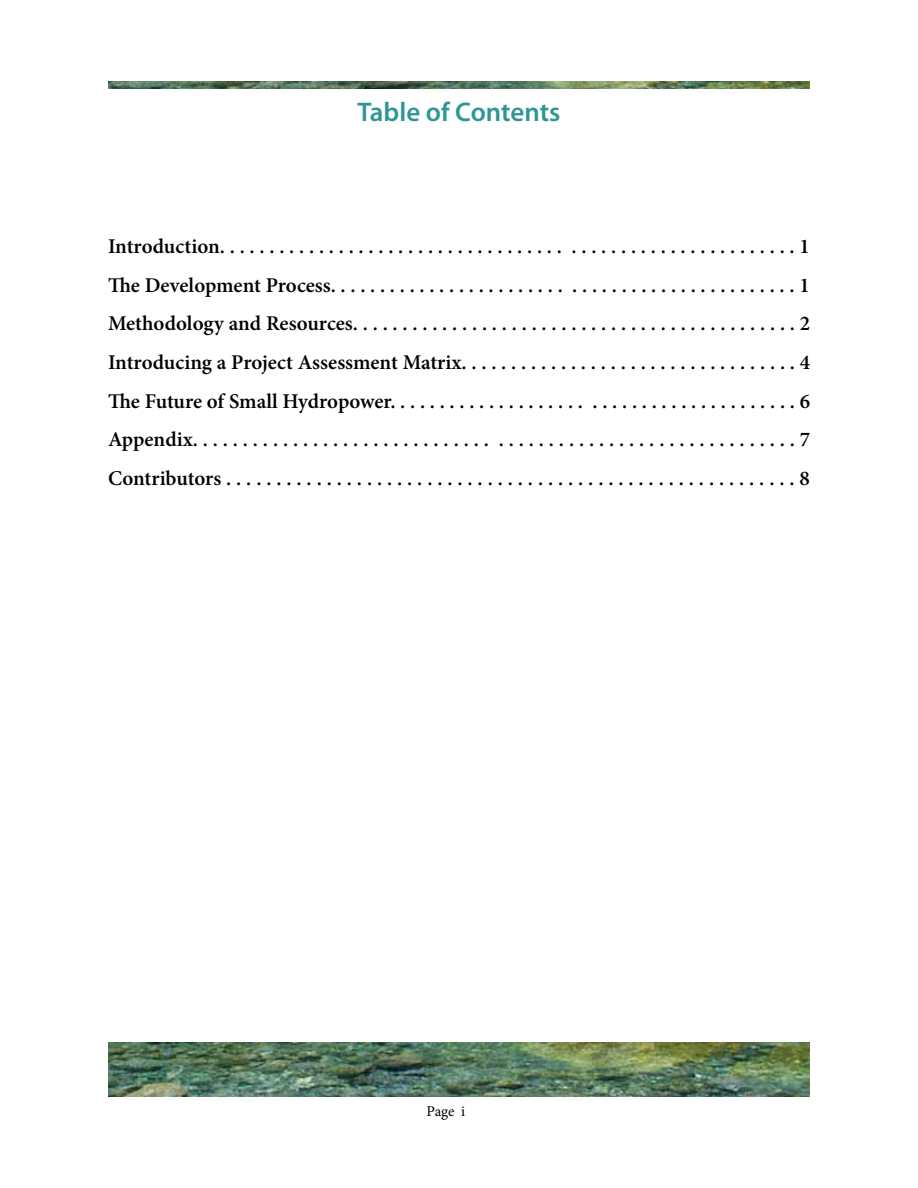
<style>
.page{position:relative;width:918px;height:1188px;background:#fff}
.page>*{position:absolute;margin:0;border:0;box-sizing:border-box;transform-origin:0 0}
.t1{font:600 27px "Myriad Pro";color:#2e9795}
.t2{font:600 21px/38.7px "Minion Pro";letter-spacing:-.005em;color:#000;text-align:justify}
.t3{font:15px "Minion Pro";color:#000}
</style>
<div class="page">
<img style="left:108px;top:1042px;width:702px;height:54px">
<img style="left:108px;top:81px;width:702px;height:7px">
<p class="t1" style="left:357px;top:95px;width:205px">Table of Contents</p>
<p class="t2" style="left:108px;top:227px;width:704px">Introduction. . . . . . . . . . . . . . . . . . . . . . . . . . . . . . . . . . . . . . . . . . . . . . . . . . . . . . . . . . 1<br>The Development Process. . . . . . . . . . . . . . . . . . . . . . . . . . . . . . . . . . . . . . . . . . . . . . . 1<br>Methodology and Resources. . . . . . . . . . . . . . . . . . . . . . . . . . . . . . . . . . . . . . . . . . . . . 2<br>Introducing a Project Assessment Matrix. . . . . . . . . . . . . . . . . . . . . . . . . . . . . . . . . . 4<br>The Future of Small Hydropower. . . . . . . . . . . . . . . . . . . . . . . . . . . . . . . . . . . . . . . . . 6<br>Appendix. . . . . . . . . . . . . . . . . . . . . . . . . . . . . . . . . . . . . . . . . . . . . . . . . . . . . . . . . . . . 7<br>Contributors . . . . . . . . . . . . . . . . . . . . . . . . . . . . . . . . . . . . . . . . . . . . . . . . . . . . . . . . . 8</p>
<p class="t3" style="left:427px;top:1101px;width:40px">Page i</p>
</div>
